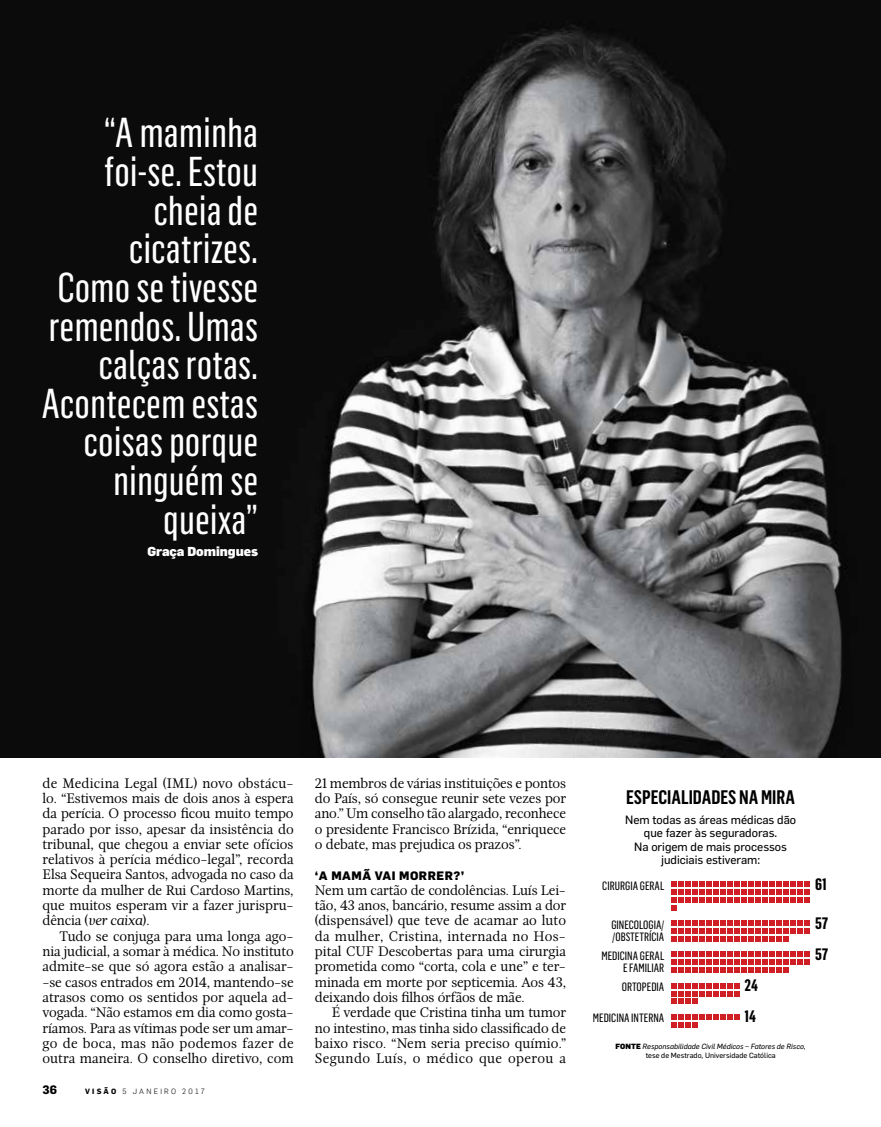
<style>
.page{position:relative;width:881px;height:1127px;background:#fff}
.page>*{position:absolute;margin:0;border:0;box-sizing:border-box;transform-origin:0 0}
.t1{font:40.95px/38.7px "Flama Condensed Basic";color:#fff;text-align:right}
.t2{font:600 19.2px/20.7px "Flama Condensed";color:#000}
.t3{font:700 16.35px/31.2px "Flama Condensed";color:#000}
.t4{font:300 14.4px/15.3px "Nyte";letter-spacing:-.005em;color:#000;text-align:justify}
.t5{font:900 12.75px "Flama";color:#fff}
.t6{font:800 12px "Flama";letter-spacing:.04em;color:#000}
.t7{font:700 12px "Flama";color:#000}
.t8{font:11.85px/11.9px "Flama Condensed Basic";color:#000}
.t9{font:11.85px/13.4px "Flama Basic";color:#000;text-align:center}
.t10{font:300 7.5px "Flama";letter-spacing:.3em;color:#000}
.t11{font:italic 7.35px/8.9px "Flama Basic";color:#000;text-align:center}
.t12{font:7.35px "Flama Basic";color:#000}
.s1{font-style:italic}
.s2{font-weight:700}
.s3{font-family:"Flama";font-weight:900}
.s4{font-family:"Flama";font-weight:900;font-style:normal}
.s5{font-style:normal}
</style>
<div class="page">
<img style="left:0;top:0;width:880px;height:757px">
<svg style="left:671px;top:881px;width:138px;height:29px"></svg>
<svg style="left:671px;top:920px;width:138px;height:21px"></svg>
<svg style="left:671px;top:951px;width:138px;height:22px"></svg>
<svg style="left:671px;top:983px;width:68px;height:21px"></svg>
<svg style="left:671px;top:1014px;width:68px;height:13px"></svg>
<h1 class="t1" style="left:42px;top:112px;width:218px">“A maminha foi-se. Estou cheia de cicatrizes.<br>Como se tivesse remendos. Umas calças rotas.<br>Acontecem estas coisas porque ninguém se queixa”</h1>
<p class="t5" style="left:147px;top:542px;width:112px">Graça Domingues</p>
<p class="t4" style="left:43px;top:775px;width:253px">de Medicina Legal (IML) novo obstácu&shy;lo. “Estivemos mais de dois anos à espera da perícia. O processo ficou muito tempo parado por isso, apesar da insistência do tribunal, que chegou a enviar sete ofícios relativos à perícia médico-legal”, recorda Elsa Sequeira Santos, advogada no caso da morte da mulher de Rui Cardoso Martins, que muitos esperam vir a fazer jurispru&shy;dência (<span class="s1">ver caixa</span>).</p>
<p class="t4" style="left:43px;top:928px;width:253px;text-indent:17px">Tudo se conjuga para uma longa ago&shy;nia judicial, a somar à médica. No instituto admite-se que só agora estão a analisar--se casos entrados em 2014, mantendo-se atrasos como os sentidos por aquela ad&shy;vogada. “Não estamos em dia como gosta&shy;ríamos. Para as vítimas pode ser um amar&shy;go de boca, mas não podemos fazer de outra maneira. O conselho diretivo, com</p>
<p class="t7" style="left:43px;top:1081px;width:16px">36</p>
<p class="t10" style="left:85px;top:1086px;width:121px"><span class="s2">VISÃO</span> 5 JANEIRO 2017</p>
<p class="t4" style="left:315px;top:775px;width:253px">21 membros de várias instituições e pontos do País, só consegue reunir sete vezes por ano.” Um conselho tão alargado, reconhece o presidente Francisco Brízida, “enriquece o debate, mas prejudica os prazos”.</p>
<p class="t6" style="left:315px;top:866px;width:151px">‘A MAMÃ VAI MORRER?’</p>
<p class="t4" style="left:315px;top:882px;width:253px">Nem um cartão de condolências. Luís Lei&shy;tão, 43 anos, bancário, resume assim a dor (dispensável) que teve de acamar ao luto da mulher, Cristina, internada no Hos&shy;pital CUF Descobertas para uma cirurgia prometida como “corta, cola e une” e ter&shy;minada em morte por septicemia. Aos 43, deixando dois filhos órfãos de mãe.</p>
<p class="t4" style="left:315px;top:1004px;width:253px;text-indent:17px">É verdade que Cristina tinha um tumor no intestino, mas tinha sido classificado de baixo risco. “Nem seria preciso químio.” Segundo Luís, o médico que operou a</p>
<h2 class="t2" style="left:356px;top:786px;width:175px">INQUÉRITOS INSTAURADOS<br>POR NEGLIGÊNCIA MÉDICA</h2>
<h2 class="t2" style="left:626px;top:786px;width:170px">ESPECIALIDADES NA MIRA</h2>
<p class="t9" style="left:625px;top:812px;width:172px">Nem todas as áreas médicas dão que fazer às seguradoras.<br>Na origem de mais processos judiciais estiveram:</p>
<p class="t3" style="left:384px;top:851px;width:15px">67</p>
<p class="t8" style="left:602px;top:879px;width:63px">CIRURGIA GERAL</p>
<p class="t8" style="left:611px;top:918px;width:54px">GINECOLOGIA/ /OBSTETRÍCIA</p>
<p class="t8" style="left:601px;top:949px;width:64px;text-align:right">MEDICINA GERAL<br>E FAMILIAR</p>
<p class="t8" style="left:621px;top:981px;width:44px">ORTOPEDIA</p>
<p class="t8" style="left:592px;top:1012px;width:73px">MEDICINA INTERNA</p>
<p class="t3" style="left:418px;top:874px;width:15px">56</p>
<p class="t3" style="left:489px;top:884px;width:13px">51</p>
<p class="t3" style="left:351px;top:925px;width:13px">31</p>
<p class="t3" style="left:744px;top:969px;width:15px">24<br>14</p>
<p class="t8" style="left:348px;top:1029px;width:18px">2010</p>
<p class="t8" style="left:383px;top:1029px;width:17px">2011</p>
<p class="t8" style="left:417px;top:1029px;width:18px">2012</p>
<p class="t8" style="left:452px;top:1029px;width:18px">2013</p>
<p class="t8" style="left:486px;top:1029px;width:18px">2014</p>
<p class="t8" style="left:521px;top:1029px;width:18px">2015</p>
<p class="t12" style="left:410px;top:1050px;width:68px"><span class="s3">FONTE</span> DIAP Lisboa</p>
<p class="t11" style="left:615px;top:1042px;width:191px"><span class="s4">FONTE</span> Responsabilidade Civil Médicos – Fatores de Risco<span class="s5">, tese de Mestrado, Universidade Católica</span></p>
<p class="t3" style="left:814px;top:868px;width:13px">61</p>
<p class="t3" style="left:814px;top:907px;width:15px">57<br>57</p>
</div>
